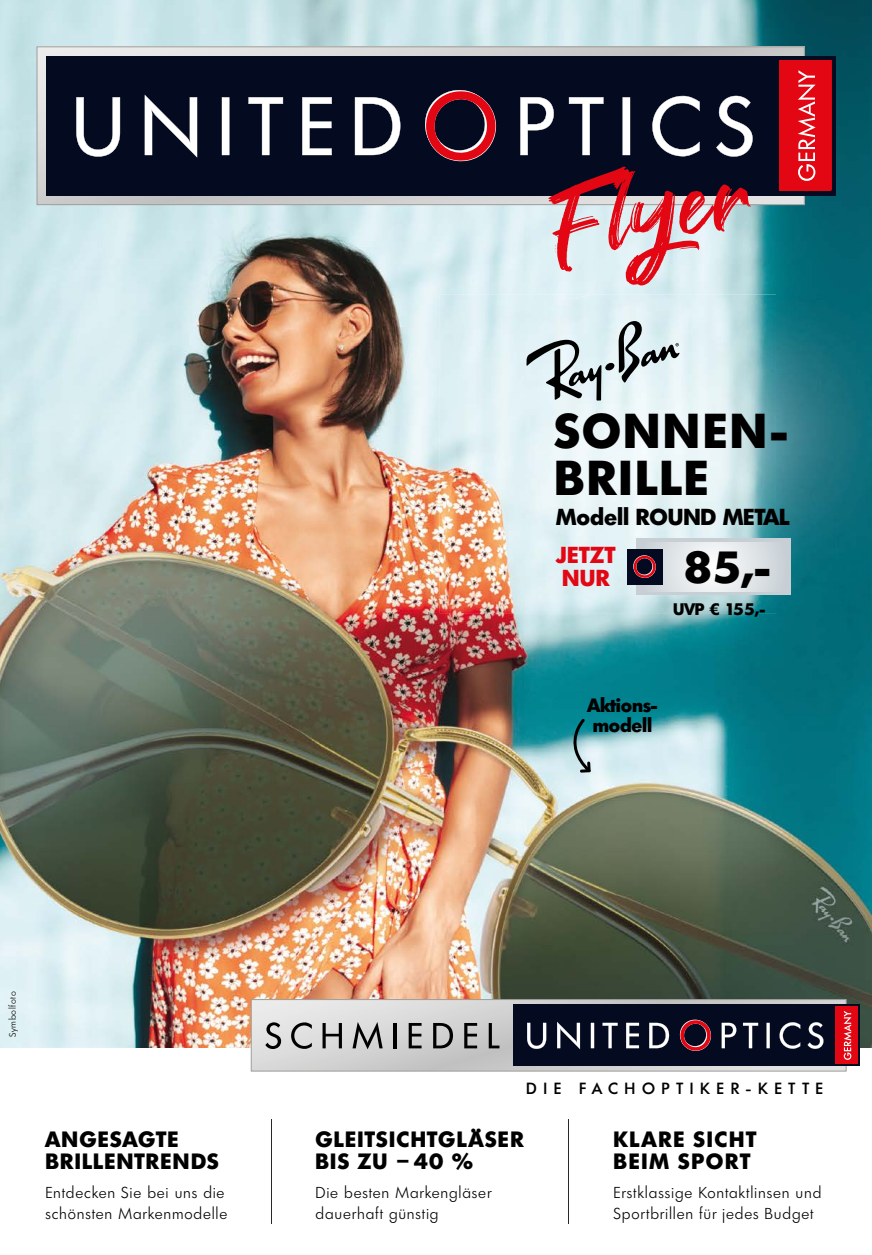
<style>
.page{position:relative;width:872px;height:1255px;background:#fff}
.page>*{position:absolute;margin:0;border:0;box-sizing:border-box;transform-origin:0 0}
.t1{font:115.5px "Great Sejagad";color:#e30613}
.t2{font:800 47.55px/47.2px "Limerick TS";letter-spacing:.06em;color:#000}
.t3{font:800 43.65px "Limerick TS";color:#000}
.t4{font:800 22.5px "Limerick TS";color:#000}
.t5{font:800 22.5px/22.5px "Limerick TS";letter-spacing:.02em;color:#e30613}
.t6{font:800 21.45px/22.8px "Limerick TS";letter-spacing:.065em;color:#000}
.t7{font:800 21.45px/22.8px "Limerick TS";letter-spacing:.085em;color:#000}
.t8{font:800 18.75px/20.7px "Limerick TS";letter-spacing:-.01em;color:#000}
.t9{font:800 16.2px "Limerick TS";color:#000}
.t10{font:500 15.75px "Limerick TS";letter-spacing:.42em;color:#000}
.t11{font:300 15.3px/20.5px "Limerick TS";letter-spacing:.055em;color:#000}
.t12{font:300 9px "Limerick TS";letter-spacing:.075em;color:#000}
</style>
<div class="page">
<img style="left:0;top:0;width:872px;height:1048px">
<svg style="left:39px;top:48px;width:763px;height:155px;background:#c9c9cb"></svg>
<div style="left:37px;top:46px;width:767px;height:159px;border:1px solid #9d9d9c"></div>
<div style="left:46px;top:56px;width:789px;height:139px;background:#040b21"></div>
<div style="left:779px;top:60px;width:52px;height:131px;background:#e30613"></div>
<svg style="left:425px;top:90px;width:71px;height:72px"></svg>
<svg style="left:76px;top:95px;width:256px;height:63px"></svg>
<svg style="left:355px;top:97px;width:45px;height:58px"></svg>
<svg style="left:520px;top:95px;width:179px;height:62px"></svg>
<svg style="left:716px;top:95px;width:37px;height:62px"></svg>
<svg style="left:798px;top:70px;width:17px;height:111px"></svg>
<img style="left:440px;top:295px;width:432px;height:318px">
<img style="left:563px;top:295px;width:29px;height:5px">
<div style="left:636px;top:538px;width:154px;height:57px;background:#c7cfd4"></div>
<svg style="left:640px;top:542px;width:135px;height:49px;background:#e3e7e9"></svg>
<div style="left:627px;top:549px;width:35px;height:35px;background:#040b21"></div>
<svg style="left:633px;top:555px;width:23px;height:23px"></svg>
<div style="left:605px;top:363px;width:9px;height:7px;background:#000;border-radius:3px"></div>
<svg style="left:618px;top:321px;width:62px;height:62px;background:#abb6b9"></svg>
<svg style="left:526px;top:340px;width:75px;height:60px;background:#a3adb1"></svg>
<svg style="left:572px;top:718px;width:19px;height:54px"></svg>
<hr style="left:271px;top:1118px;width:1px;height:105px;background:#282827">
<hr style="left:567px;top:1118px;width:1px;height:105px;background:#282827">
<div style="left:835px;top:1006px;width:23px;height:57px;background:#e30613"></div>
<svg style="left:251px;top:999px;width:600px;height:72px;background:#797780"></svg>
<h1 class="t1" style="left:539px;top:163px;width:207px;rotate:-10deg">Flyer</h1>
<h2 class="t2" style="left:554px;top:406px;width:235px">SONNEN-<br>BRILLE</h2>
<h3 class="t4" style="left:556px;top:502px;width:235px">Modell ROUND METAL</h3>
<h3 class="t5" style="left:556px;top:543px;width:60px">JETZT<br>NUR</h3>
<h3 class="t3" style="left:683px;top:539px;width:88px">85,-</h3>
<p class="t9" style="left:673px;top:598px;width:94px">UVP € 155,-</p>
<p class="t8" style="left:587px;top:694px;width:71px">Aktions&shy;modell</p>
<p class="t12" style="left:7px;top:1037px;width:48px;rotate:-90deg">Symbolfoto</p>
<h3 class="t6" style="left:45px;top:1126px;width:175px">ANGESAGTE<br>BRILLENTRENDS</h3>
<p class="t11" style="left:45px;top:1182px;width:183px">Entdecken Sie bei uns die schönsten Markenmodelle</p>
<p class="t10" style="left:526px;top:1077px;width:298px">DIE FACHOPTIKER-KETTE</p>
<h3 class="t6" style="left:315px;top:1126px;width:209px">GLEITSICHTGLÄSER<br>BIS ZU – 40 %</h3>
<p class="t11" style="left:315px;top:1182px;width:177px">Die besten Markengläser dauerhaft günstig</p>
<h3 class="t7" style="left:613px;top:1126px;width:144px">KLARE SICHT<br>BEIM SPORT</h3>
<p class="t11" style="left:613px;top:1182px;width:209px">Erstklassige Kontaktlinsen und<br>Sportbrillen für jedes Budget</p>
</div>
